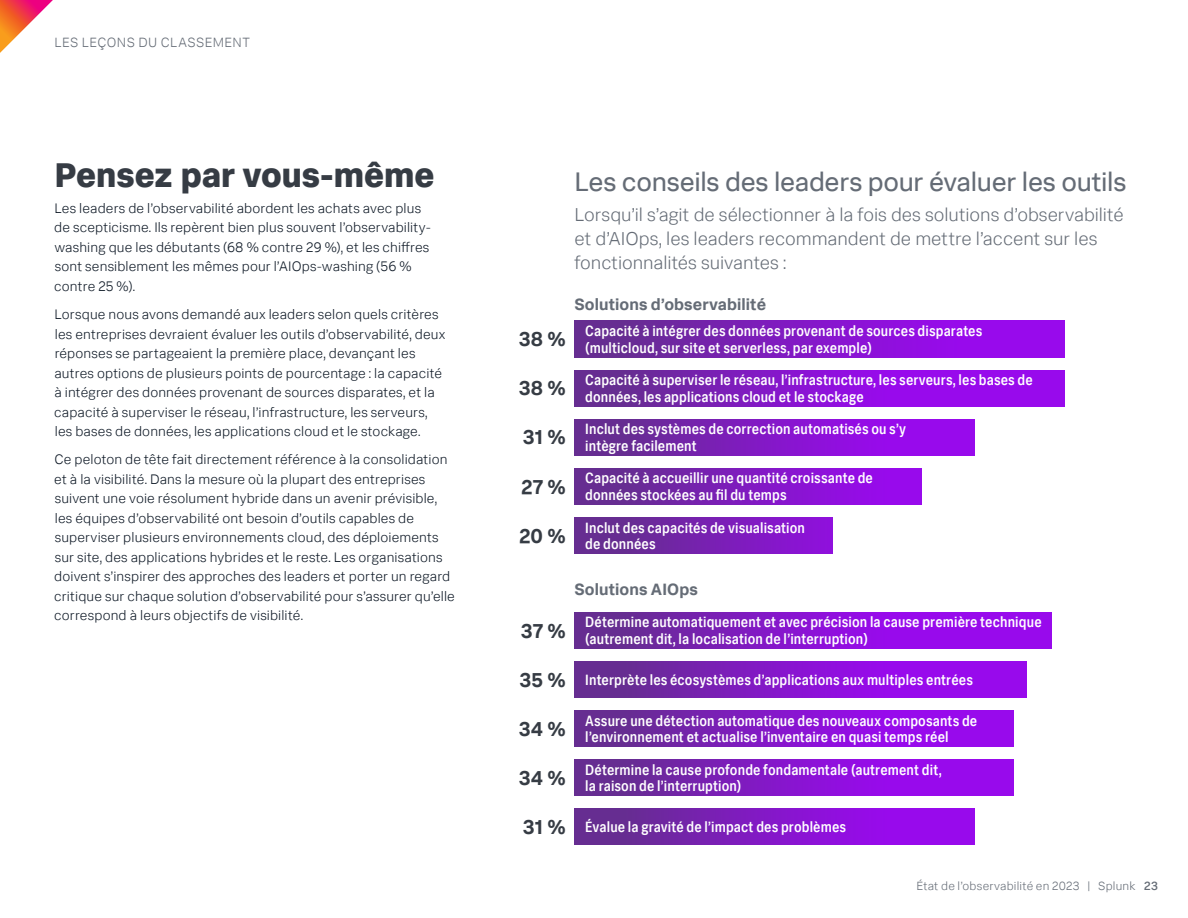
<style>
.page{position:relative;width:1188px;height:918px;background:#fff}
.page>*{position:absolute;margin:0;border:0;box-sizing:border-box;transform-origin:0 0}
.t1{font:800 34.5px "Splunk Data Sans Pro";color:#363c44}
.t2{font:27px "Splunk Data Sans Pro";letter-spacing:-.01em;color:#656c76}
.t3{font:700 20.25px "Splunk Data Sans Pro";letter-spacing:.005em;color:#363c44}
.t4{font:300 18.75px/24px "Splunk Data Sans Pro";letter-spacing:-.005em;color:#656c76}
.t5{font:700 16.5px "Splunk Data Sans Pro";letter-spacing:.005em;color:#656c76}
.t6{font:500 15px/16.5px "Splunk Data Sans Pro Cd";letter-spacing:.01em;color:#fff}
.t7{font:300 13.8px/19.5px "Splunk Data Sans Pro";letter-spacing:.01em;color:#0c1724}
.t8{font:300 13.5px "Splunk Data Sans Pro";letter-spacing:.035em;color:#656c76}
.t9{font:300 12px "Splunk Data Sans Pro";letter-spacing:.015em;color:#656c76}
.s1{font-weight:500}
</style>
<div class="page">
<svg style="left:0;top:0;width:53px;height:53px"></svg>
<svg style="left:574px;top:321px;width:491px;height:36px;background:#8318c5"></svg>
<svg style="left:574px;top:612px;width:477px;height:36px;background:#8516cb"></svg>
<svg style="left:574px;top:370px;width:491px;height:36px;background:#8616cc"></svg>
<svg style="left:574px;top:661px;width:452px;height:37px;background:#8417c8"></svg>
<svg style="left:574px;top:419px;width:401px;height:36px;background:#8219c4"></svg>
<svg style="left:574px;top:710px;width:440px;height:37px;background:#8417c8"></svg>
<div style="left:574px;top:468px;width:347px;height:36px;background:linear-gradient(to right,#603187,#9e06f7)"></div>
<svg style="left:574px;top:760px;width:440px;height:36px;background:#8417c8"></svg>
<div style="left:574px;top:517px;width:258px;height:37px;background:linear-gradient(to right,#603285,#8f10dc)"></div>
<svg style="left:574px;top:809px;width:401px;height:36px;background:#8219c4"></svg>
<p class="t8" style="left:55px;top:34px;width:116px">Les leçons du cla</p>
<p class="t8" style="left:187px;top:34px;width:28px">ssemen</p>
<p class="t8" style="left:242px;top:34px;width:9px">t</p>
<h1 class="t1" style="left:55px;top:153px;width:381px">Pensez par vous-même</h1>
<p class="t7" style="left:54px;top:198px;width:378px">Les leaders de l’observabilité abordent les achats avec plus de scepticisme. Ils repèrent bien plus souvent l’observability&shy;washing que les débutants (68 % contre 29 %), et les chiffres sont sensiblement les mêmes pour l’AIOps-washing (56 % contre 25 %).</p>
<p class="t7" style="left:54px;top:304px;width:393px">Lorsque nous avons demandé aux leaders selon quels critères les entreprises devraient évaluer les outils d’observabilité, deux réponses se partageaient la première place, devançant les autres options de plusieurs points de pourcentage : la capacité à intégrer des données provenant de sources disparates, et la capacité à superviser le réseau, l’infrastructure, les serveurs, les bases de données, les applications cloud et le stockage.</p>
<p class="t7" style="left:54px;top:449px;width:402px">Ce peloton de tête fait directement référence à la consolidation et à la visibilité. Dans la mesure où la plupart des entreprises suivent une voie résolument hybride dans un avenir prévisible, les équipes d’observabilité ont besoin d’outils capables de superviser plusieurs environnements cloud, des déploiements sur site, des applications hybrides et le reste. Les organisations doivent s’inspirer des approches des leaders et porter un regard critique sur chaque solution d’observabilité pour s’assurer qu’elle correspond à leurs objectifs de visibilité.</p>
<h2 class="t2" style="left:574px;top:165px;width:553px">Les conseils des leaders pour évaluer les outils</h2>
<h3 class="t4" style="left:574px;top:203px;width:551px">Lorsqu’il s’agit de sélectionner à la fois des solutions d’observabilité et d’AIOps, les leaders recommandent de mettre l’accent sur les fonctionnalités suivantes :</h3>
<h3 class="t3" style="left:519px;top:327px;width:48px">38 %</h3>
<h3 class="t3" style="left:519px;top:376px;width:48px">38 %</h3>
<h3 class="t3" style="left:523px;top:425px;width:44px">31 %</h3>
<h3 class="t3" style="left:521px;top:474px;width:46px">27 %</h3>
<h3 class="t3" style="left:519px;top:523px;width:48px">20 %</h3>
<p class="t5" style="left:574px;top:294px;width:193px">Solutions d’observabilité</p>
<p class="t6" style="left:585px;top:322px;width:399px">Capacité à intégrer des données provenant de sources disparates (multicloud, sur site et serverless, par exemple)</p>
<p class="t6" style="left:585px;top:372px;width:449px">Capacité à superviser le réseau, l’infrastructure, les serveurs, les bases de données, les applications cloud et le stockage</p>
<p class="t6" style="left:585px;top:421px;width:322px">Inclut des systèmes de correction automatisés ou s’y intègre facilement</p>
<p class="t6" style="left:585px;top:470px;width:289px">Capacité à accueillir une quantité croissante de données stockées au fil du temps</p>
<p class="t6" style="left:585px;top:519px;width:221px">Inclut des capacités de visualisation de données</p>
<h3 class="t3" style="left:521px;top:618px;width:46px">37 %</h3>
<p class="t5" style="left:574px;top:579px;width:125px">Solutions AIOps</p>
<p class="t6" style="left:585px;top:614px;width:458px">Détermine automatiquement et avec précision la cause première technique (autrement dit, la localisation de l’interruption)</p>
<h3 class="t3" style="left:519px;top:667px;width:48px">35 %</h3>
<p class="t6" style="left:585px;top:671px;width:389px">Interprète les écosystèmes d’applications aux multiples entrées</p>
<h3 class="t3" style="left:519px;top:716px;width:48px">34 %</h3>
<h3 class="t3" style="left:519px;top:765px;width:48px">34 %</h3>
<h3 class="t3" style="left:523px;top:815px;width:44px">31 %</h3>
<p class="t6" style="left:585px;top:712px;width:394px">Assure une détection automatique des nouveaux composants de l’environnement et actualise l’inventaire en quasi temps réel</p>
<p class="t6" style="left:585px;top:761px;width:358px">Détermine la cause profonde fondamentale (autrement dit, la raison de l’interruption)</p>
<p class="t6" style="left:585px;top:819px;width:262px">Évalue la gravité de l’impact des problèmes</p>
<p class="t9" style="left:916px;top:879px;width:243px">État de l’observabilité en 2023 | Splunk <span class="s1">23</span></p>
</div>
